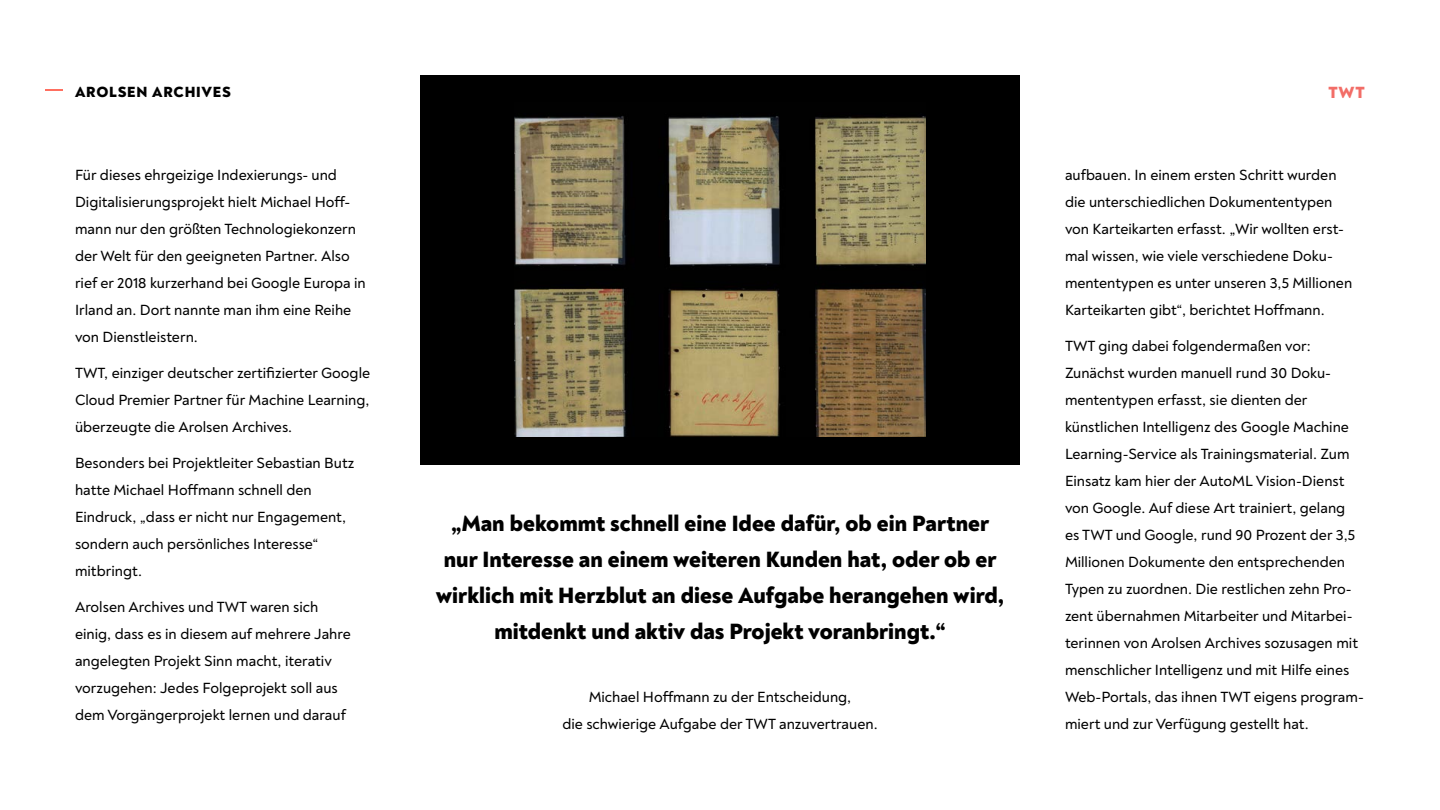
<style>
.page{position:relative;width:1440px;height:810px;background:#fff}
.page>*{position:absolute;margin:0;border:0;box-sizing:border-box;transform-origin:0 0}
.t1{font:800 22.5px/36px "Noah Text";color:#000;text-align:center}
.t2{font:800 16.5px "Noah Text";color:#f26d67}
.t3{font:500 15px/27px "Noah Text";color:#000}
.t4{font:800 15px "Noah Text";letter-spacing:.05em;color:#000}
</style>
<div class="page">
<div style="left:420px;top:75px;width:600px;height:390px;background:#000"></div>
<img style="left:515px;top:116px;width:410px;height:320px">
<svg style="left:45px;top:89px;width:18px;height:2px"></svg>
<p class="t4" style="left:75px;top:82px;width:157px">AROLSEN ARCHIVES</p>
<p class="t2" style="left:1329px;top:81px;width:38px">TWT</p>
<p class="t3" style="left:75px;top:162px;width:292px">Für dieses ehrgeizige Indexierungs- und Digitalisierungsprojekt hielt Michael Hoff&shy;mann nur den größten Technologiekonzern der Welt für den geeigneten Partner. Also rief er 2018 kurzerhand bei Google Europa in Irland an. Dort nannte man ihm eine Reihe von Dienstleistern.</p>
<p class="t3" style="left:75px;top:360px;width:297px;text-align:justify">TWT, einziger deutscher zertifizierter Google Cloud Premier Partner für Machine Learning, überzeugte die Arolsen Archives.</p>
<p class="t3" style="left:75px;top:450px;width:281px">Besonders bei Projektleiter Sebastian Butz hatte Michael Hoffmann schnell den Eindruck, „dass er nicht nur Engagement, sondern auch persönliches Interesse“ mitbringt.</p>
<p class="t3" style="left:75px;top:594px;width:277px">Arolsen Archives und TWT waren sich einig, dass es in diesem auf mehrere Jahre angelegten Projekt Sinn macht, iterativ vorzugehen: Jedes Folgeprojekt soll aus dem Vorgängerprojekt lernen und darauf</p>
<h1 class="t1" style="left:436px;top:505px;width:570px">„Man bekommt schnell eine Idee dafür, ob ein Partner nur Interesse an einem weiteren Kunden hat, oder ob er wirklich mit Herzblut an diese Aufgabe herangehen wird, mitdenkt und aktiv das Projekt voranbringt.“</h1>
<p class="t3" style="left:562px;top:684px;width:317px;text-align:center">Michael Hoffmann zu der Entscheidung,<br>die schwierige Aufgabe der TWT anzuvertrauen.</p>
<p class="t3" style="left:1065px;top:162px;width:289px">aufbauen. In einem ersten Schritt wurden die unterschiedlichen Dokumententypen von Karteikarten erfasst. „Wir wollten erst&shy;mal wissen, wie viele verschiedene Doku&shy;mententypen es unter unseren 3,5 Millionen Karteikarten gibt“, berichtet Hoffmann.</p>
<p class="t3" style="left:1065px;top:333px;width:300px">TWT ging dabei folgendermaßen vor:<br>Zunächst wurden manuell rund 30 Doku&shy;mententypen erfasst, sie dienten der künstlichen Intelligenz des Google Machine Learning-Service als Trainingsmaterial. Zum Einsatz kam hier der AutoML Vision-Dienst von Google. Auf diese Art trainiert, gelang<br>es TWT und Google, rund 90 Prozent der 3,5<br>Millionen Dokumente den entsprechenden Typen zu zuordnen. Die restlichen zehn Pro&shy;zent übernahmen Mitarbeiter und Mitarbei&shy;terinnen von Arolsen Archives sozusagen mit menschlicher Intelligenz und mit Hilfe eines Web-Portals, das ihnen TWT eigens program&shy;miert und zur Verfügung gestellt hat.</p>
</div>
